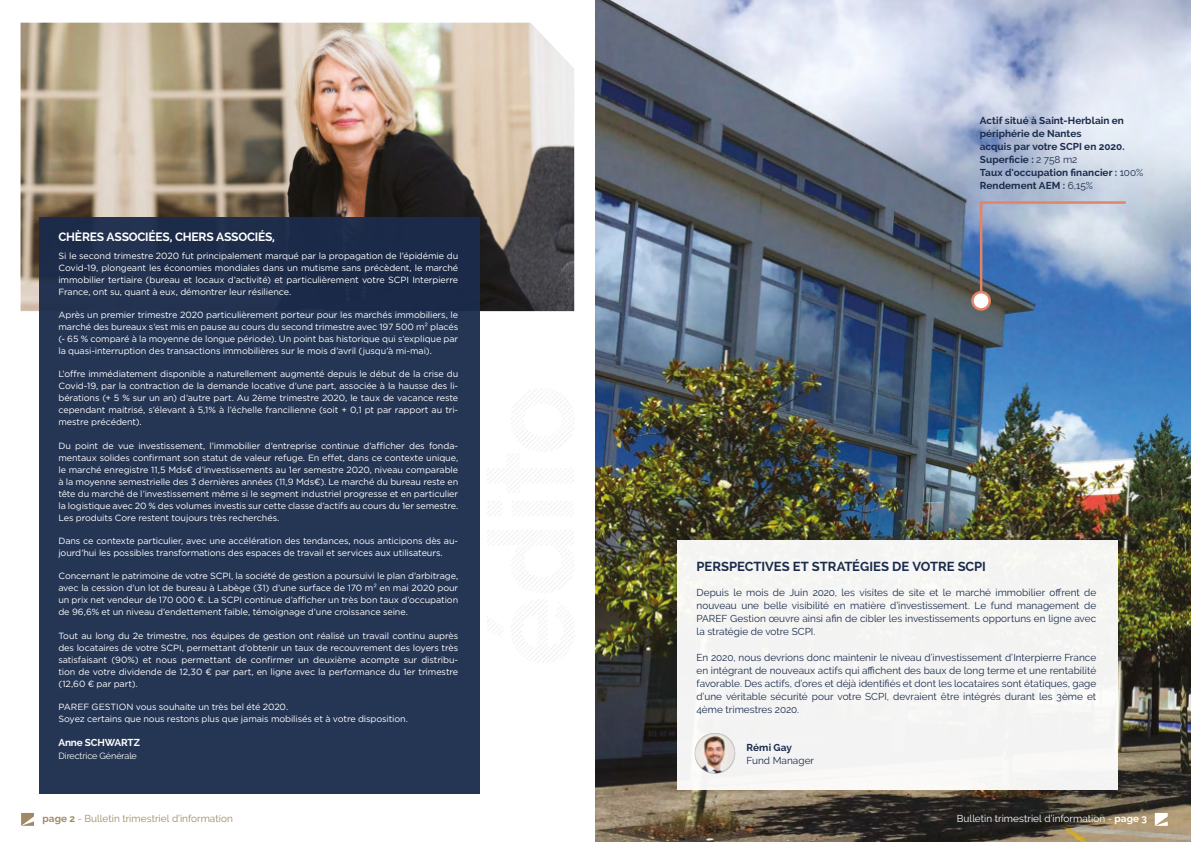
<style>
.page{position:relative;width:1191px;height:842px;background:#fff}
.page>*{position:absolute;margin:0;border:0;box-sizing:border-box;transform-origin:0 0}
.t1{font:700 13px "Raleway";letter-spacing:-.005em;color:#1a2b4b}
.t2{font:700 12px "Raleway";letter-spacing:-.02em;color:#fff}
.t3{font:10px/13px "Raleway";letter-spacing:.005em;color:#1a2b4b;text-align:justify}
.t4{font:700 10px/13px "Raleway";letter-spacing:.005em;color:#1a2b4b}
.t5{font:10px "Raleway";letter-spacing:.005em;color:#a08964}
.t6{font:10px "Raleway";letter-spacing:.005em;color:#fff}
.t7{font:700 10px "Raleway";letter-spacing:-.015em;color:#fff}
.t8{font:9px/12px "Gotham";letter-spacing:-.01em;color:#fff;text-align:justify}
.t9{font:9px "Raleway";letter-spacing:-.01em;color:#fff}
.s1{font-weight:700}
.s2{font-weight:400}
</style>
<div class="page">
<svg style="left:21px;top:813px;width:13px;height:13px"></svg>
<img style="left:21px;top:23px;width:553px;height:288px">
<div style="left:39px;top:217px;width:440px;height:577px;background:#253554"></div>
<img style="left:488px;top:388px;width:86px;height:275px">
<img style="left:595px;top:0;width:596px;height:842px">
<div style="left:677px;top:540px;width:440px;height:249px;background:#f4f4f3"></div>
<img style="left:694px;top:733px;width:42px;height:41px">
<svg style="left:1154px;top:813px;width:13px;height:13px"></svg>
<div style="left:972px;top:292px;width:17px;height:17px;background:#fff;border-radius:50%"></div>
<div style="left:971px;top:291px;width:20px;height:20px;border:3px solid #e28467;border-radius:50%"></div>
<svg style="left:978px;top:200px;width:150px;height:95px;background:#8fa6c7"></svg>
<h2 class="t2" style="left:58px;top:230px;width:218px">CHÈRES ASSOCIÉES, CHERS ASSOCIÉS,</h2>
<p class="t8" style="left:58px;top:250px;width:401px">Si le second trimestre 2020 fut principalement marqué par la propagation de l’épidémie du Covid-19, plongeant les économies mondiales dans un mutisme sans précèdent, le marché immobilier tertiaire (bureau et locaux d’activité) et particulièrement votre SCPI Interpierre France, ont su, quant à eux, démontrer leur résilience.</p>
<p class="t8" style="left:58px;top:309px;width:401px">Après un premier trimestre 2020 particulièrement porteur pour les marchés immobiliers, le marché des bureaux s’est mis en pause au cours du second trimestre avec 197 500 m² placés (- 65 % comparé à la moyenne de longue période). Un point bas historique qui s’explique par la quasi-interruption des transactions immobilières sur le mois d’avril (jusqu’à mi-mai).</p>
<p class="t8" style="left:58px;top:368px;width:401px">L’offre immédiatement disponible a naturellement augmenté depuis le début de la crise du Covid-19, par la contraction de la demande locative d’une part, associée à la hausse des li&shy;bérations (+ 5 % sur un an) d’autre part. Au 2ème trimestre 2020, le taux de vacance reste cependant maitrisé, s’élevant à 5,1% à l’échelle francilienne (soit + 0,1 pt par rapport au tri&shy;mestre précédent).</p>
<p class="t8" style="left:58px;top:439px;width:401px">Du point de vue investissement, l’immobilier d’entreprise continue d’afficher des fonda&shy;mentaux solides confirmant son statut de valeur refuge. En effet, dans ce contexte unique, le marché enregistre 11,5 Mds€ d’investissements au 1er semestre 2020, niveau comparable à la moyenne semestrielle des 3 dernières années (11,9 Mds€). Le marché du bureau reste en tête du marché de l’investissement même si le segment industriel progresse et en particulier la logistique avec 20 % des volumes investis sur cette classe d’actifs au cours du 1er semestre.<br>Les produits Core restent toujours très recherchés.</p>
<p class="t8" style="left:58px;top:535px;width:401px">Dans ce contexte particulier, avec une accélération des tendances, nous anticipons dès au&shy;jourd’hui les possibles transformations des espaces de travail et services aux utilisateurs.</p>
<p class="t8" style="left:58px;top:570px;width:401px">Concernant le patrimoine de votre SCPI, la société de gestion a poursuivi le plan d’arbitrage, avec la cession d’un lot de bureau à Labège (31) d’une surface de 170 m² en mai 2020 pour un prix net vendeur de 170 000 €. La SCPI continue d’afficher un très bon taux d’occupation de 96,6% et un niveau d’endettement faible, témoignage d’une croissance seine.</p>
<p class="t8" style="left:58px;top:630px;width:401px">Tout au long du 2e trimestre, nos équipes de gestion ont réalisé un travail continu auprès des locataires de votre SCPI, permettant d’obtenir un taux de recouvrement des loyers très satisfaisant (90%) et nous permettant de confirmer un deuxième acompte sur distribu&shy;tion de votre dividende de 12,30 € par part, en ligne avec la performance du 1er trimestre (12,60 € par part).</p>
<p class="t8" style="left:58px;top:701px;width:351px">PAREF GESTION vous souhaite un très bel été 2020.<br>Soyez certains que nous restons plus que jamais mobilisés et à votre disposition.</p>
<p class="t7" style="left:58px;top:737px;width:83px">Anne SCHWARTZ</p>
<p class="t9" style="left:58px;top:752px;width:80px">Directrice Générale</p>
<p class="t5" style="left:43px;top:814px;width:192px"><span class="s1">page 2</span> - Bulletin trimestriel d’information</p>
<p class="t4" style="left:979px;top:114px;width:165px">Actif situé à Saint-Herblain en périphérie de Nantes<br>acquis par votre SCPI en 2020.<br>Superficie : <span class="s2">2 758 m2<br></span>Taux d’occupation financier : <span class="s2">100%<br></span>Rendement AEM : <span class="s2">6,15%</span></p>
<h1 class="t1" style="left:696px;top:559px;width:291px">PERSPECTIVES ET STRATÉGIES DE VOTRE SCPI</h1>
<p class="t3" style="left:696px;top:586px;width:401px">Depuis le mois de Juin 2020, les visites de site et le marché immobilier offrent de nouveau une belle visibilité en matière d’investissement. Le fund management de PAREF Gestion œuvre ainsi afin de cibler les investissements opportuns en ligne avec la stratégie de votre SCPI.</p>
<p class="t3" style="left:696px;top:652px;width:401px">En 2020, nous devrions donc maintenir le niveau d’investissement d’Interpierre France en intégrant de nouveaux actifs qui affichent des baux de long terme et une rentabilité favorable. Des actifs, d’ores et déjà identifiés et dont les locataires sont étatiques, gage d’une véritable sécurité pour votre SCPI, devraient être intégrés durant les 3ème et 4ème trimestres 2020.</p>
<p class="t4" style="left:746px;top:741px;width:47px">Rémi Gay</p>
<p class="t3" style="left:746px;top:755px;width:69px">Fund Manager</p>
<p class="t6" style="left:957px;top:814px;width:192px">Bulletin trimestriel d’information - <span class="s1">page 3</span></p>
</div>
